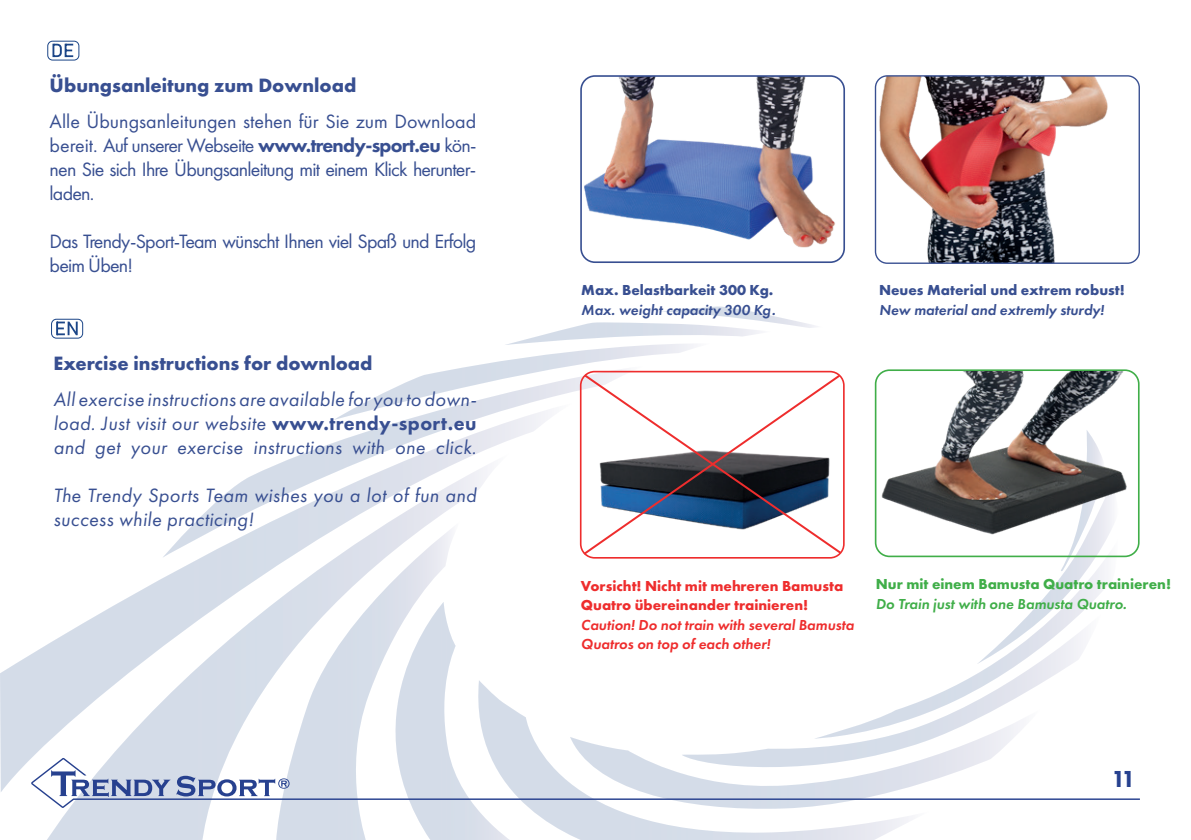
<style>
.page{position:relative;width:1191px;height:840px;background:#fff}
.page>*{position:absolute;margin:0;border:0;box-sizing:border-box;transform-origin:0 0}
.t1{font:800 24px "Futura PT";color:#27418f}
.t2{font:20px/24px "Futura PT";letter-spacing:-.04em;color:#384f91;text-align:justify}
.t3{font:italic 20px/24px "Futura PT";letter-spacing:.02em;color:#384f91;text-align:justify}
.t4{font:700 20px "Futura PT";color:#384f91}
.t5{font:700 15px/19.6px "Futura PT";color:#ee2d2d}
.t6{font:italic 600 15px/19.6px "Futura PT";color:#ee2d2d}
.t7{font:italic 600 15px "Futura PT";color:#384f91}
.t8{font:700 15px "Futura PT";color:#384f91}
.t9{font:700 15px "Futura PT";color:#40ae49}
.t10{font:italic 600 15px "Futura PT";color:#40ae49}
.s1{font-weight:800}
.s2{font-weight:800;font-style:normal}
</style>
<div class="page">
<svg style="left:473px;top:306px;width:343px;height:60px"></svg>
<svg style="left:367px;top:366px;width:255px;height:191px"></svg>
<svg style="left:0;top:402px;width:574px;height:390px"></svg>
<svg style="left:39px;top:453px;width:471px;height:386px"></svg>
<svg style="left:275px;top:521px;width:185px;height:318px"></svg>
<svg style="left:338px;top:601px;width:190px;height:238px"></svg>
<svg style="left:469px;top:679px;width:440px;height:160px"></svg>
<svg style="left:570px;top:708px;width:339px;height:103px"></svg>
<svg style="left:681px;top:679px;width:332px;height:78px"></svg>
<svg style="left:814px;top:537px;width:305px;height:201px"></svg>
<svg style="left:976px;top:552px;width:142px;height:112px"></svg>
<svg style="left:31px;top:757px;width:1109px;height:50px"></svg>
<svg style="left:52px;top:44px;width:21px;height:13px"></svg>
<div style="left:47px;top:41px;width:32px;height:20px;border:1px solid #1b4587;border-radius:5px"></div>
<div style="left:51px;top:318px;width:32px;height:20px;border:1px solid #1b4587;border-radius:5px"></div>
<svg style="left:56px;top:321px;width:22px;height:14px"></svg>
<img style="left:583px;top:78px;width:261px;height:184px">
<div style="left:580px;top:75px;width:265px;height:188px;border:2px solid #384f91;border-radius:14px"></div>
<img style="left:876px;top:77px;width:262px;height:185px">
<div style="left:874px;top:75px;width:266px;height:189px;border:1px solid #384f91;border-radius:12px"></div>
<div style="left:580px;top:370px;width:264px;height:188px;border:2px solid #ee2d2d;border-radius:14px"></div>
<svg style="left:581px;top:373px;width:261px;height:183px"></svg>
<img style="left:875px;top:370px;width:263px;height:182px">
<div style="left:874px;top:369px;width:265px;height:188px;border:2px solid #40ae49;border-radius:14px"></div>
<p class="t4" style="left:50px;top:72px;width:308px">Übungsanleitung zum Download</p>
<p class="t2" style="left:50px;top:109px;width:428px">Alle Übungsanleitungen stehen für Sie zum Download bereit. Auf unserer Webseite <span class="s1">www.trendy-sport.eu</span> kön&shy;nen Sie sich Ihre Übungsanleitung mit einem Klick herunter&shy;laden.</p>
<p class="t2" style="left:50px;top:229px;width:428px">Das Trendy-Sport-Team wünscht Ihnen viel Spaß und Erfolg beim Üben!</p>
<p class="t4" style="left:53px;top:350px;width:321px">Exercise instructions for download</p>
<p class="t3" style="left:53px;top:387px;width:424px">All exercise instructions are available for you to down&shy;load. Just visit our website <span class="s2">www.trendy-sport.eu </span>and get your exercise instructions with one click.</p>
<p class="t3" style="left:53px;top:483px;width:424px">The Trendy Sports Team wishes you a lot of fun and success while practicing!</p>
<p class="t8" style="left:581px;top:280px;width:194px">Max. Belastbarkeit 300 Kg.</p>
<p class="t7" style="left:581px;top:300px;width:196px">Max. weight capacity 300 Kg.</p>
<p class="t8" style="left:879px;top:280px;width:247px">Neues Material und extrem robust!</p>
<p class="t7" style="left:879px;top:300px;width:226px">New material and extremly sturdy!</p>
<p class="t5" style="left:581px;top:575px;width:264px">Vorsicht! Nicht mit mehreren Bamusta<br>Quatro übereinander trainieren!</p>
<p class="t6" style="left:581px;top:614px;width:274px">Caution! Do not train with several Bamusta<br>Quatros on top of each other!</p>
<p class="t9" style="left:876px;top:574px;width:297px">Nur mit einem Bamusta Quatro trainieren!</p>
<p class="t10" style="left:876px;top:594px;width:252px">Do Train just with one Bamusta Quatro.</p>
<p class="t1" style="left:1111px;top:763px;width:26px">11</p>
</div>
